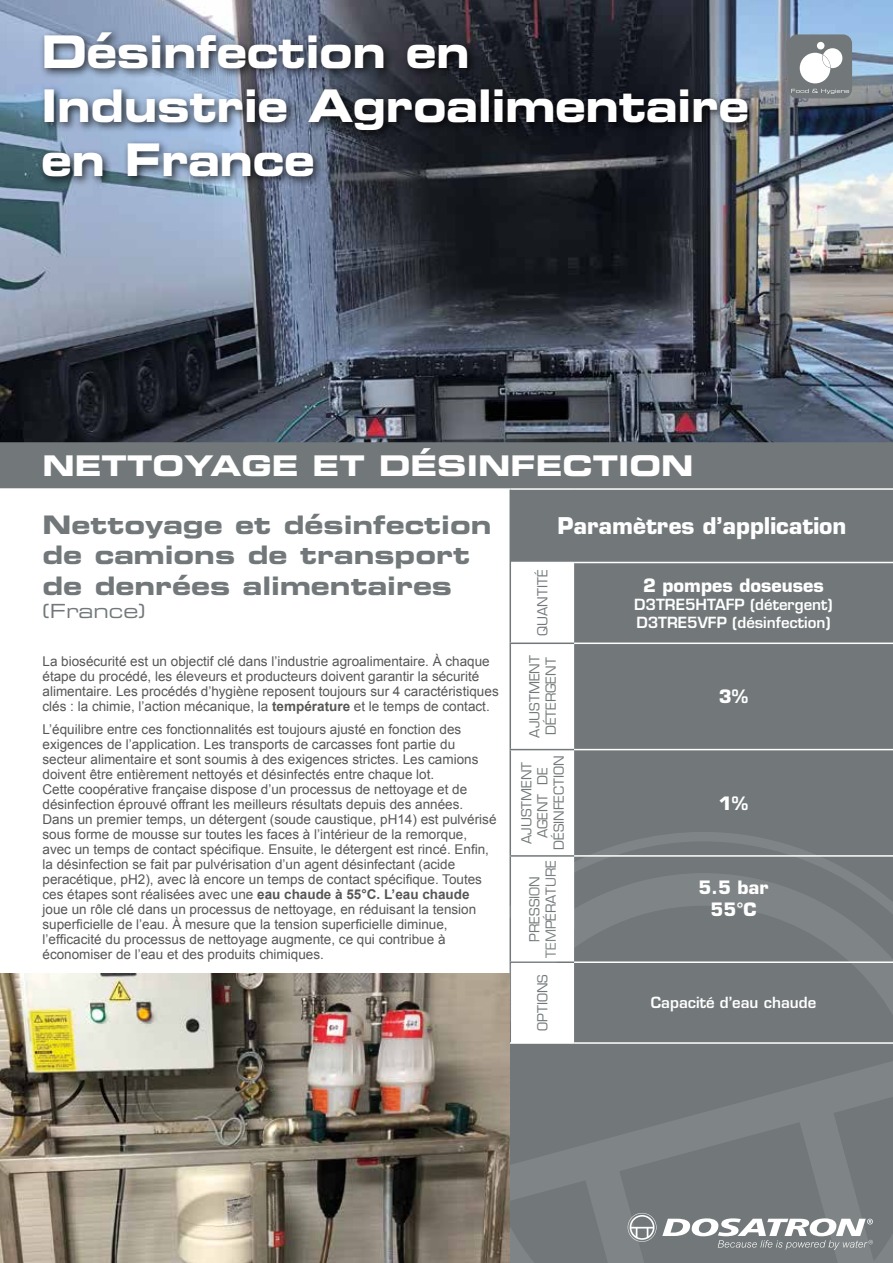
<style>
.page{position:relative;width:893px;height:1263px;background:#fff}
.page>*{position:absolute;margin:0;border:0;box-sizing:border-box;transform-origin:0 0}
.t1{font:45px/54px "Eurostile LT Std Bold Ex 2";letter-spacing:-.01em;color:#fff;scale:.92 1}
.t2{font:28.5px "Eurostile LT Std Bold Ex 2";color:#fff}
.t3{font:25.5px/30.6px "Eurostile LT Std Bold Ex 2";color:#72787a}
.t4{font:700 22.5px "Eurostile LT Std";color:#fff}
.t5{font:19.5px "Eurostile LT Std Ex 2";color:#72787a}
.t6{font:700 18px/21.6px "Eurostile LT Std";color:#fff;text-align:center}
.t7{font:600 15px/18px "Eurostile LT Std";color:#fff}
.t8{font:13.5px/15px "Arial";color:#575756}
.t9{font:13.5px/16.2px "Eurostile LT Std";color:#72787a;text-align:center}
.s1{font-weight:700}
</style>
<div class="page">
<img style="left:0;top:0;width:893px;height:442px">
<div style="left:788px;top:34px;width:64px;height:64px;background:#72787a;border-radius:9px"></div>
<svg style="left:791px;top:89px;width:58px;height:5px"></svg>
<svg style="left:800px;top:48px;width:42px;height:35px"></svg>
<div style="left:817px;top:42px;width:7px;height:7px;background:#fff;border-radius:50%"></div>
<div style="left:37px;top:27px;width:722px;height:160px;background:#000;opacity:.75"></div>
<div style="left:0;top:442px;width:893px;height:390px;background:#72787a"></div>
<svg style="left:0;top:490px;width:574px;height:484px"></svg>
<div style="left:510px;top:489px;width:383px;height:73px;background:#72787a"></div>
<hr style="left:574px;top:642px;width:319px;height:2px;background:#fff">
<hr style="left:574px;top:749px;width:319px;height:1px;background:#fff">
<hr style="left:511px;top:562px;width:63px;height:1px;background:#fff">
<hr style="left:574px;top:562px;width:319px;height:1px;background:#fff">
<hr style="left:0;top:488px;width:510px;height:2px;background:#fff">
<hr style="left:510px;top:488px;width:64px;height:2px;background:#fff">
<hr style="left:574px;top:488px;width:319px;height:2px;background:#fff">
<hr style="left:509px;top:490px;width:2px;height:72px;background:#72787a">
<hr style="left:509px;top:562px;width:2px;height:80px;background:#72787a">
<hr style="left:509px;top:644px;width:2px;height:105px;background:#72787a">
<hr style="left:509px;top:750px;width:2px;height:105px;background:#72787a">
<hr style="left:509px;top:642px;width:65px;height:2px;background:#72787a">
<hr style="left:509px;top:749px;width:65px;height:1px;background:#72787a">
<svg style="left:411px;top:832px;width:482px;height:142px"></svg>
<svg style="left:452px;top:873px;width:441px;height:390px;fill:#72787a"></svg>
<img style="left:0;top:974px;width:509px;height:289px">
<h1 class="t1" style="left:41px;top:24px;width:771px">Désinfection en<br>Industrie Agroalimentaire en France</h1>
<h2 class="t2" style="left:43px;top:446px;width:652px">NETTOYAGE ET DÉSINFECTION</h2>
<h3 class="t3" style="left:43px;top:509px;width:451px">Nettoyage et désinfection de camions de transport de denrées alimentaires</h3>
<h3 class="t5" style="left:43px;top:598px;width:105px">(France)</h3>
<p class="t8" style="left:43px;top:654px;width:458px">La biosécurité est un objectif clé dans l’industrie agroalimentaire. À chaque étape du procédé, les éleveurs et producteurs doivent garantir la sécurité alimentaire. Les procédés d’hygiène reposent toujours sur 4 caractéristiques clés : la chimie, l’action mécanique, la <span class="s1">température</span> et le temps de contact.</p>
<p class="t8" style="left:43px;top:722px;width:455px">L’équilibre entre ces fonctionnalités est toujours ajusté en fonction des exigences de l’application. Les transports de carcasses font partie du secteur alimentaire et sont soumis à des exigences strictes. Les camions doivent être entièrement nettoyés et désinfectés entre chaque lot.<br>Cette coopérative française dispose d’un processus de nettoyage et de désinfection éprouvé offrant les meilleurs résultats depuis des années.<br>Dans un premier temps, un détergent (soude caustique, pH14) est pulvérisé sous forme de mousse sur toutes les faces à l’intérieur de la remorque, avec un temps de contact spécifique. Ensuite, le détergent est rincé. Enfin, la désinfection se fait par pulvérisation d’un agent désinfectant (acide peracétique, pH2), avec là encore un temps de contact spécifique. Toutes ces étapes sont réalisées avec une <span class="s1">eau chaude à 55°C. L’eau chaude </span>joue un rôle clé dans un processus de nettoyage, en réduisant la tension superficielle de l’eau. À mesure que la tension superficielle diminue, l’efficacité du processus de nettoyage augmente, ce qui contribue à économiser de l’eau et des produits chimiques.</p>
<h3 class="t4" style="left:558px;top:512px;width:290px">Paramètres d’application</h3>
<p class="t9" style="left:535px;top:636px;width:67px;rotate:-90deg">QUANTITÉ</p>
<h3 class="t6" style="left:643px;top:574px;width:182px">2 pompes doseuses</h3>
<p class="t7" style="left:634px;top:595px;width:200px">D3TRE5HTAFP (détergent)<br>D3TRE5VFP (désinfection)</p>
<p class="t9" style="left:527px;top:737px;width:84px;text-align:left;rotate:-90deg">AJUSTMENT<br>DÉTERGENT</p>
<h3 class="t6" style="left:719px;top:686px;width:31px">3%</h3>
<p class="t9" style="left:518px;top:850px;width:96px;rotate:-90deg">AJUSTMENT<br>AGENT DE<br>DÉSINFECTION</p>
<h3 class="t6" style="left:719px;top:792px;width:31px">1%</h3>
<p class="t9" style="left:527px;top:958px;width:99px;rotate:-90deg">PRESSION<br>TEMPÉRATURE</p>
<h3 class="t6" style="left:699px;top:877px;width:71px">5.5 bar<br>55°C</h3>
<p class="t9" style="left:535px;top:1031px;width:58px;rotate:-90deg">OPTIONS</p>
<p class="t7" style="left:651px;top:994px;width:167px">Capacité d’eau chaude</p>
</div>
